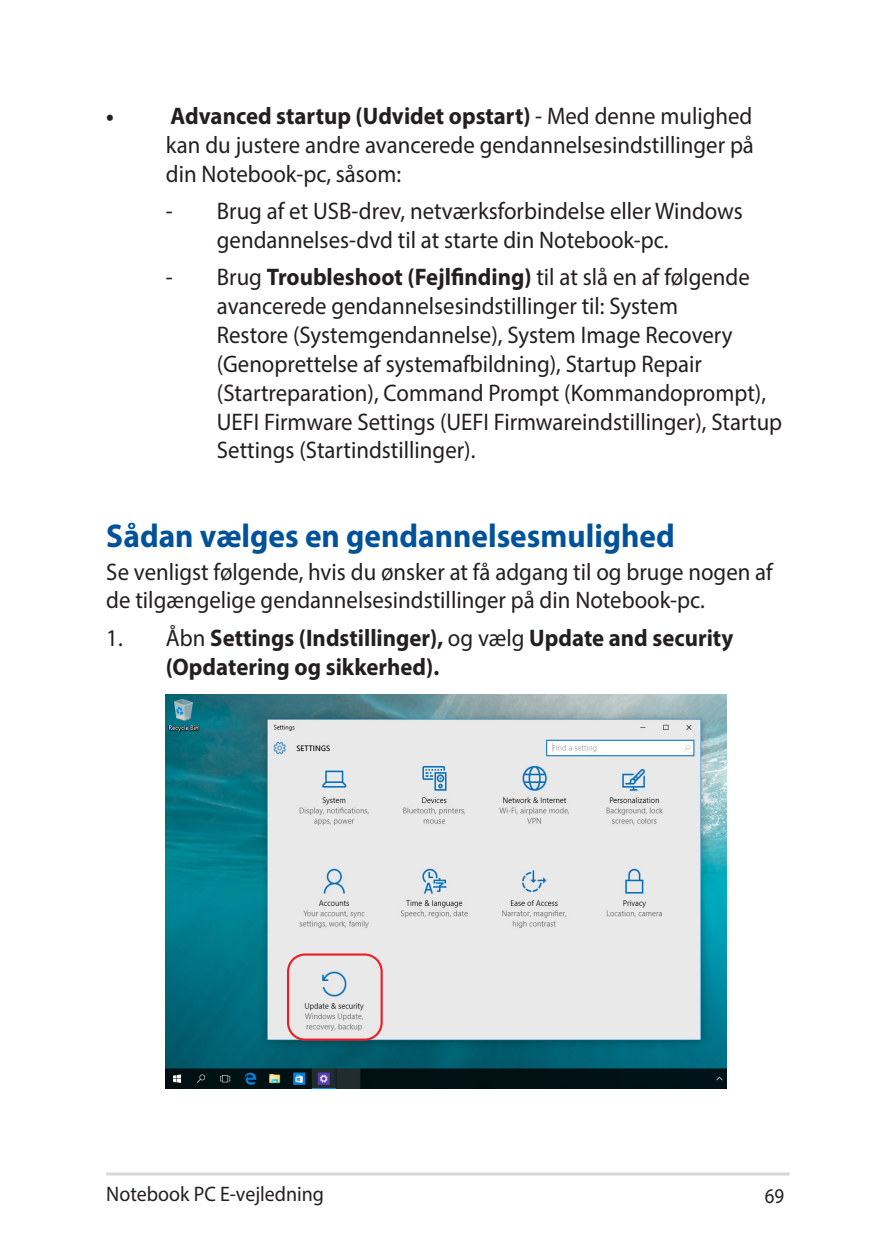
<style>
.page{position:relative;width:893px;height:1259px;background:#fff}
.page>*{position:absolute;margin:0;border:0;box-sizing:border-box;transform-origin:0 0}
.t1{font:700 33px "Myriad Pro";color:#01529a;scale:.95 1}
.t2{font:24px/28.8px "Myriad Pro";color:#231f20;scale:.95 1}
.t3{font:700 24px/28.8px "Myriad Pro";color:#231f20;scale:.95 1}
.t4{font:21px "Myriad Pro";color:#231f20;scale:.95 1}
.t5{font:21px "Myriad Pro";color:#231f20;scale:.9 1}
.s1{font-weight:700}
.s2{font-weight:400}
</style>
<div class="page">
<hr style="left:106px;top:1172px;width:683px;height:3px;background:#d8d8d8">
<img style="left:166px;top:695px;width:561px;height:393px">
<div style="left:287px;top:953px;width:96px;height:87px;border:2px solid #ee1d23;border-radius:17px"></div>
<p class="t2" style="left:166px;top:101px;width:621px;text-align:justify;text-indent:-60px"><span class="s1">• Advanced startup (Udvidet opstart)</span> - Med denne mulighed kan du justere andre avancerede gendannelsesindstillinger på din Notebook-pc, såsom:</p>
<p class="t2" style="left:217px;top:196px;width:555px;text-indent:-51px">- Brug af et USB-drev, netværksforbindelse eller Windows gendannelses-dvd til at starte din Notebook-pc.</p>
<p class="t2" style="left:217px;top:263px;width:597px;text-indent:-51px">- Brug <span class="s1">Troubleshoot (Fejlfinding)</span> til at slå en af følgende avancerede gendannelsesindstillinger til: System<br>Restore (Systemgendannelse), System Image Recovery (Genoprettelse af systemafbildning), Startup Repair (Startreparation), Command Prompt (Kommandoprompt), UEFI Firmware Settings (UEFI Firmwareindstillinger), Startup Settings (Startindstillinger).</p>
<h1 class="t1" style="left:106px;top:515px;width:600px">Sådan vælges en gendannelsesmulighed</h1>
<p class="t2" style="left:106px;top:557px;width:703px">Se venligst følgende, hvis du ønsker at få adgang til og bruge nogen af de tilgængelige gendannelsesindstillinger på din Notebook-pc.</p>
<p class="t3" style="left:166px;top:622px;width:599px;text-indent:-60px"><span class="s2">1. Åbn</span> Settings (Indstillinger), <span class="s2">og vælg</span> Update and security (Opdatering og sikkerhed).</p>
<p class="t4" style="left:106px;top:1180px;width:231px">Notebook PC E-vejledning</p>
<p class="t5" style="left:765px;top:1182px;width:23px">69</p>
</div>
